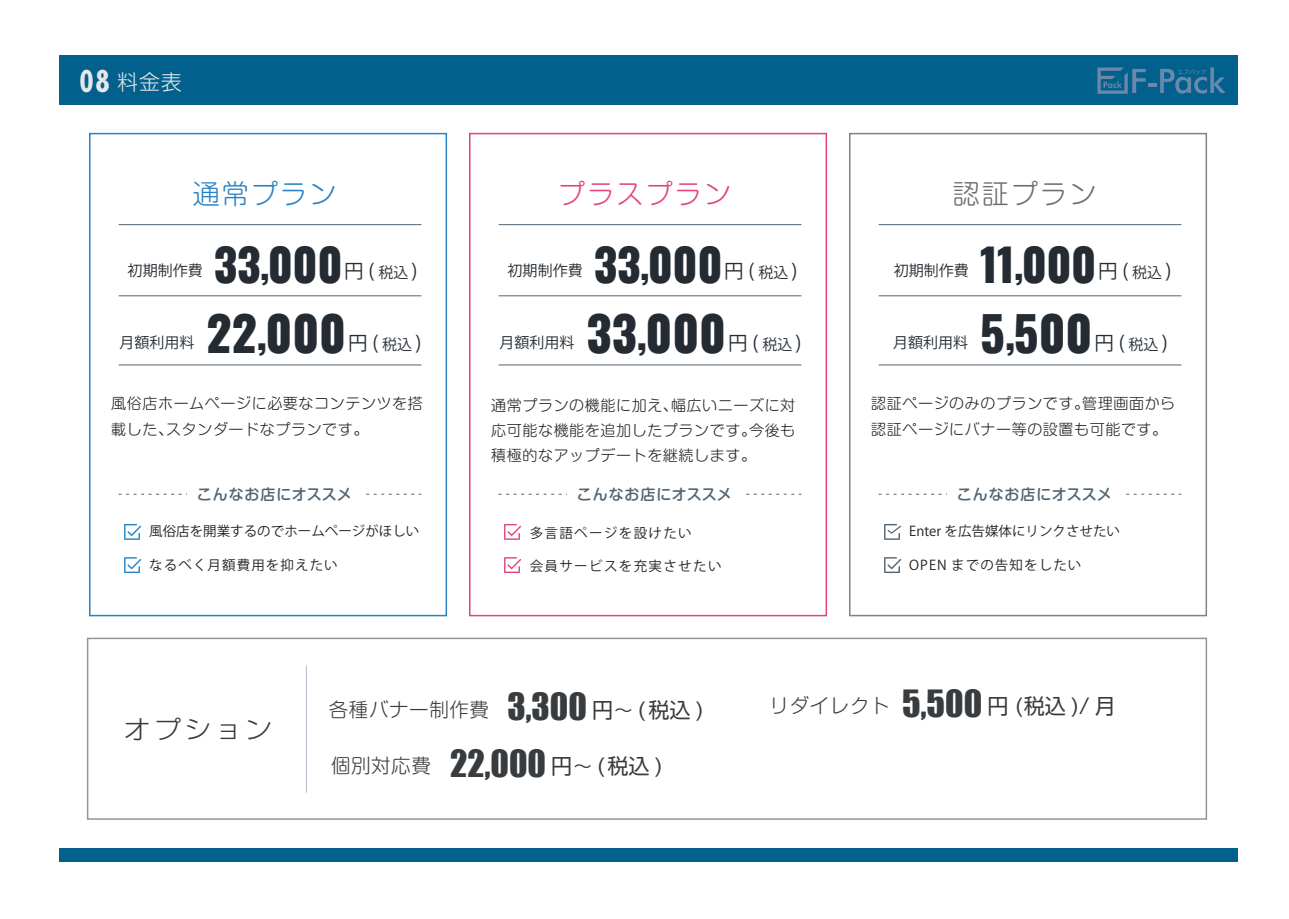
<style>
.page{position:relative;width:1289px;height:919px;background:#fff}
.page>*{position:absolute;margin:0;border:0;box-sizing:border-box;transform-origin:0 0}
.t1{font:800 48px "Oswald";color:#242b32}
.t2{font:800 45px "Oswald";letter-spacing:-.01em;color:#242b32}
.t3{font:34.5px/56.2px "Impact";color:#393c3f}
.t4{font:300 27px "Shin M Go Pro";letter-spacing:.08em;color:#e34675}
.t5{font:300 27px "Shin M Go Pro";letter-spacing:.08em;color:#2783c5}
.t6{font:300 27px "Shin M Go Pro";letter-spacing:.08em;color:#6c6d70}
.t7{font:300 25.5px "Shin Go Pro";letter-spacing:.12em;color:#393c3f;scale:1.06 1}
.t8{font:21px "Shin Go Pro";color:#393c3f}
.t9{font:300 21px "Shin M Go Pro";color:#e6e7e9}
.t10{font:19.5px "Koz Go Pr 6 N";color:#242b32}
.t11{font:300 19.5px "Shin M Go Pro";letter-spacing:.03em;color:#393c3f}
.t12{font:300 15px/26.2px "Shin M Go Pro";letter-spacing:.04em;color:#231f20}
.t13{font:15px "Koz Go Pr 6 N";color:#242b32}
.t14{font:500 15px "Shin M Go Pro";letter-spacing:.06em;color:#516472}
.t15{font:13.5px "Koz Go Pr 6 N";color:#231f20}
.t16{font:13.5px "Koz Go Pr 6 N";letter-spacing:.08em;color:#231f20}
.t17{font:13.5px "Koz Go Pr 6 N";letter-spacing:.1em;color:#231f20}
.t18{font:100 6px "Noto Sans JP";letter-spacing:-.01em;color:#6a88ab}
.s1{font-family:"Futura PT Cond";font-weight:700;font-size:33px}
.s2{font-size:37.5px}
.s3{font-size:15px}
.s4{font-size:40.5px}
.s5{font-family:"Shin Go Pro";font-size:21px}
.s6{font-family:"Shin Go Pro";font-size:18px}
.s7{font-family:"Shin M Go Pro";font-weight:300;font-size:19.5px}
.s8{font-family:"Impact";font-size:34.5px}
</style>
<div class="page">
<div style="left:87px;top:637px;width:1120px;height:182px;background:#fff;border:2px solid #939598"></div>
<div style="left:59px;top:55px;width:1178px;height:50px;background:#01608c"></div>
<div style="left:59px;top:847px;width:1178px;height:14px;background:#01608c"></div>
<svg style="left:1097px;top:67px;width:128px;height:27px"></svg>
<hr style="left:306px;top:666px;width:1px;height:126px;background:#b1bbce">
<div style="left:89px;top:133px;width:358px;height:483px;background:#fff;border:2px solid #2783c5"></div>
<hr style="left:119px;top:224px;width:302px;height:1px;background:#516472">
<hr style="left:119px;top:295px;width:302px;height:1px;background:#516472">
<svg style="left:119px;top:494px;width:302px;height:1px"></svg>
<hr style="left:119px;top:364px;width:302px;height:1px;background:#516472">
<div style="left:187px;top:481px;width:175px;height:25px;background:#fff"></div>
<svg style="left:124px;top:524px;width:17px;height:16px"></svg>
<svg style="left:124px;top:557px;width:17px;height:16px"></svg>
<div style="left:469px;top:133px;width:358px;height:483px;background:#fff;border:2px solid #e34675"></div>
<hr style="left:498px;top:224px;width:303px;height:1px;background:#516472">
<hr style="left:498px;top:295px;width:303px;height:1px;background:#516472">
<svg style="left:498px;top:494px;width:303px;height:1px"></svg>
<hr style="left:498px;top:364px;width:303px;height:1px;background:#516472">
<div style="left:567px;top:481px;width:174px;height:25px;background:#fff"></div>
<svg style="left:504px;top:524px;width:17px;height:16px"></svg>
<svg style="left:504px;top:557px;width:17px;height:16px"></svg>
<div style="left:849px;top:133px;width:357px;height:483px;background:#fff;border:2px solid #808285"></div>
<hr style="left:878px;top:224px;width:303px;height:1px;background:#516472">
<hr style="left:878px;top:295px;width:303px;height:1px;background:#516472">
<svg style="left:878px;top:494px;width:303px;height:1px"></svg>
<hr style="left:878px;top:364px;width:303px;height:1px;background:#516472">
<div style="left:946px;top:481px;width:175px;height:25px;background:#fff"></div>
<svg style="left:884px;top:524px;width:17px;height:16px"></svg>
<svg style="left:884px;top:557px;width:17px;height:16px"></svg>
<h3 class="t9" style="left:79px;top:65px;width:104px"><span class="s1">08</span> 料金表</h3>
<p class="t18" style="left:1177px;top:68px;width:31px">エフパック</p>
<h3 class="t5" style="left:193px;top:172px;width:145px">通常プラン</h3>
<h3 class="t4" style="left:558px;top:172px;width:174px">プラスプラン</h3>
<h3 class="t6" style="left:952px;top:172px;width:145px">認証プラン</h3>
<p class="t13" style="left:128px;top:262px;width:77px">初期制作費</p>
<h2 class="t2" style="left:214px;top:241px;width:130px">33<span class="s2">,</span>000</h2>
<h3 class="t10" style="left:344px;top:259px;width:75px">円(<span class="s3">税込</span>)</h3>
<p class="t13" style="left:507px;top:262px;width:76px">初期制作費</p>
<h2 class="t2" style="left:594px;top:241px;width:130px">33<span class="s2">,</span>000</h2>
<h3 class="t10" style="left:724px;top:259px;width:75px">円(<span class="s3">税込</span>)</h3>
<p class="t13" style="left:893px;top:262px;width:76px">初期制作費</p>
<h2 class="t2" style="left:980px;top:241px;width:118px">11<span class="s2">,</span>000</h2>
<h3 class="t10" style="left:1097px;top:259px;width:75px">円(<span class="s3">税込</span>)</h3>
<p class="t13" style="left:120px;top:334px;width:76px">月額利用料</p>
<h1 class="t1" style="left:207px;top:308px;width:141px">22<span class="s4">,</span>000</h1>
<h3 class="t10" style="left:348px;top:332px;width:75px">円(<span class="s3">税込</span>)</h3>
<p class="t13" style="left:499px;top:334px;width:76px">月額利用料</p>
<h1 class="t1" style="left:586px;top:308px;width:141px">33<span class="s4">,</span>000</h1>
<h3 class="t10" style="left:728px;top:332px;width:75px">円(<span class="s3">税込</span>)</h3>
<p class="t13" style="left:893px;top:334px;width:76px">月額利用料</p>
<h1 class="t1" style="left:980px;top:308px;width:114px">5<span class="s4">,</span>500</h1>
<h3 class="t10" style="left:1094px;top:332px;width:75px">円(<span class="s3">税込</span>)</h3>
<p class="t12" style="left:111px;top:388px;width:313px">風俗店ホームページに必要なコンテンツを搭載した、スタンダードなプランです。</p>
<p class="t14" style="left:197px;top:482px;width:156px">こんなお店にオススメ</p>
<p class="t15" style="left:149px;top:523px;width:271px">風俗店を開業するのでホームページがほしい</p>
<p class="t16" style="left:149px;top:557px;width:190px">なるべく月額費用を抑えたい</p>
<p class="t12" style="left:491px;top:391px;width:305px;line-height:24.8px;text-align:justify">通常プランの機能に加え、幅広いニーズに対応可能な機能を追加したプランです。今後も積極的なアップデートを継続します。</p>
<p class="t14" style="left:577px;top:482px;width:156px">こんなお店にオススメ</p>
<p class="t17" style="left:529px;top:525px;width:163px">多言語ページを設けたい</p>
<p class="t17" style="left:529px;top:558px;width:193px">会員サービスを充実させたい</p>
<p class="t12" style="left:871px;top:388px;width:305px">認証ページのみのプランです。管理画面から認証ページにバナー等の設置も可能です。</p>
<p class="t14" style="left:956px;top:482px;width:156px">こんなお店にオススメ</p>
<p class="t15" style="left:909px;top:523px;width:212px">Enter を広告媒体にリンクさせたい</p>
<p class="t16" style="left:909px;top:557px;width:174px">OPEN までの告知をしたい</p>
<h3 class="t7" style="left:124px;top:708px;width:141px">オプション</h3>
<h3 class="t3" style="left:450px;top:677px;width:255px;text-indent:57px">3,300 <span class="s5">円</span><span class="s6">～</span> <span class="s5">(税込 )<br></span>22,000 <span class="s5">円</span><span class="s6">～</span> <span class="s5">(税込 )</span></h3>
<h3 class="t11" style="left:329px;top:694px;width:162px">各種バナー制作費</h3>
<h3 class="t11" style="left:331px;top:749px;width:101px">個別対応費</h3>
<h3 class="t8" style="left:769px;top:689px;width:347px"><span class="s7">リダイレクト</span> <span class="s8">5,500</span> 円 (税込 )/ 月</h3>
</div>
